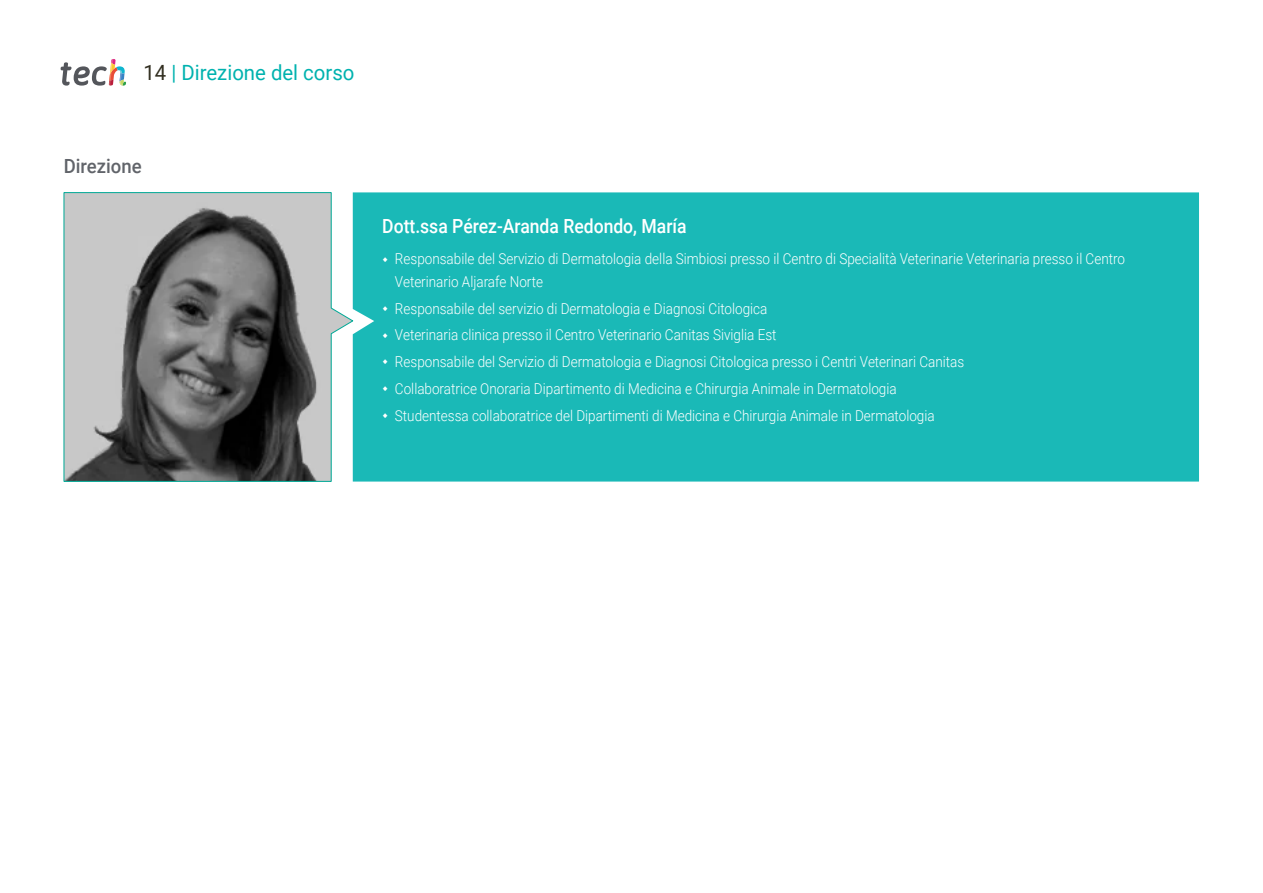
<style>
.page{position:relative;width:1263px;height:893px;background:#fff}
.page>*{position:absolute;margin:0;border:0;box-sizing:border-box;transform-origin:0 0}
.t1{font:21px "Roboto";color:#00b2af}
.t2{font:500 19.5px "Roboto";color:#fff;scale:.9 1}
.t3{font:500 19.5px "Roboto";color:#61646a;scale:.95 1}
.t4{font:300 15px/26.7px "Roboto";color:#fff;scale:.9 1}
.s1{color:#312e20}
</style>
<div class="page">
<svg style="left:61px;top:59px;width:65px;height:27px"></svg>
<div style="left:353px;top:192px;width:846px;height:290px;background:#1ab9b7"></div>
<svg style="left:64px;top:192px;width:289px;height:290px;background:#868888"></svg>
<svg style="left:383px;top:257px;width:5px;height:5px"></svg>
<svg style="left:383px;top:306px;width:5px;height:5px"></svg>
<svg style="left:383px;top:333px;width:5px;height:5px"></svg>
<svg style="left:383px;top:359px;width:5px;height:5px"></svg>
<svg style="left:383px;top:386px;width:5px;height:5px"></svg>
<svg style="left:383px;top:413px;width:5px;height:5px"></svg>
<h1 class="t1" style="left:144px;top:57px;width:213px"><span class="s1">14</span> | Direzione del corso</h1>
<h2 class="t3" style="left:64px;top:153px;width:84px">Direzione</h2>
<h2 class="t2" style="left:382px;top:212px;width:340px">Dott.ssa Pérez-Aranda Redondo, María</h2>
<p class="t4" style="left:395px;top:247px;width:813px;line-height:22.5px">Responsabile del Servizio di Dermatologia della Simbiosi presso il Centro di Specialità Veterinarie Veterinaria presso il Centro<br>Veterinario Aljarafe Norte</p>
<p class="t4" style="left:395px;top:294px;width:634px">Responsabile del servizio di Dermatologia e Diagnosi Citologica<br>Veterinaria clinica presso il Centro Veterinario Canitas Siviglia Est<br>Responsabile del Servizio di Dermatologia e Diagnosi Citologica presso i Centri Veterinari Canitas Collaboratrice Onoraria Dipartimento di Medicina e Chirurgia Animale in Dermatologia Studentessa collaboratrice del Dipartimenti di Medicina e Chirurgia Animale in Dermatologia</p>
</div>
